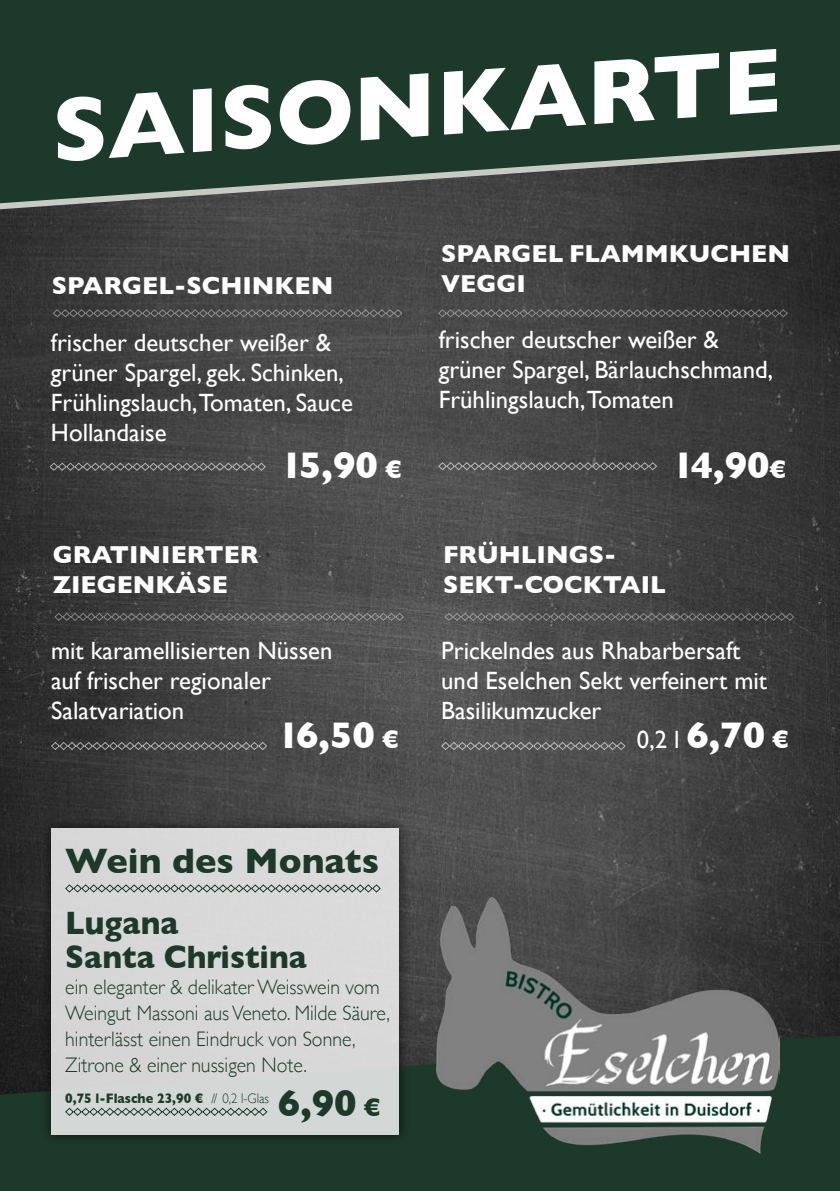
<style>
.page{position:relative;width:840px;height:1191px;background:#fff}
.page>*{position:absolute;margin:0;border:0;box-sizing:border-box;transform-origin:0 0}
.t1{font:700 92.2px "Gill Sans";color:#fff}
.t2{font:700 37.8px "Gill Sans";letter-spacing:-.05em;color:#fff}
.t3{font:700 37.8px "Gill Sans";color:#1d392b}
.t4{font:700 36px "Gill Sans";color:#1d392b}
.t5{font:700 33px/34px "Gill Sans";color:#1d392b;scale:.94 1}
.t6{font:25px/30px "Gill Sans";color:#fff}
.t7{font:700 25px/30px "Gill Sans";color:#fff}
.t8{font:300 21px/26px "Gill Sans";color:#1d392b;scale:.94 1}
.t9{font:700 14px "Gill Sans";color:#1d392b;scale:.91 1}
.s1{font-size:25.8px}
.s2{font-weight:700;font-size:37.8px}
.s3{font-weight:700;font-size:25.8px}
.s4{font-weight:300}
</style>
<div class="page">
<img style="left:0;top:214px;width:839px;height:821px">
<svg style="left:0;top:1035px;width:839px;height:156px;fill:#1d392b"></svg>
<div style="left:0;top:0;width:839px;height:138px;background:#1d392b"></div>
<svg style="left:0;top:138px;width:839px;height:76px"></svg>
<div style="left:40px;top:816px;width:370px;height:330px;background:#000;opacity:.75"></div>
<div style="left:51px;top:828px;width:348px;height:307px;background:#d7d8d7"></div>
<svg style="left:65px;top:884px;width:316px;height:9px"></svg>
<svg style="left:65px;top:1107px;width:203px;height:9px"></svg>
<svg style="left:52px;top:309px;width:350px;height:9px"></svg>
<svg style="left:49px;top:462px;width:217px;height:9px"></svg>
<svg style="left:54px;top:612px;width:350px;height:9px"></svg>
<svg style="left:444px;top:612px;width:350px;height:9px"></svg>
<svg style="left:51px;top:741px;width:216px;height:9px"></svg>
<svg style="left:440px;top:741px;width:185px;height:9px"></svg>
<svg style="left:437px;top:309px;width:350px;height:9px"></svg>
<svg style="left:437px;top:462px;width:220px;height:9px"></svg>
<img style="left:436px;top:897px;width:343px;height:256px">
<h1 class="t1" style="left:45px;top:58px;width:732px;rotate:-4deg">SAISONKARTE</h1>
<p class="t7" style="left:52px;top:270px;width:283px">SPARGEL-SCHINKEN</p>
<p class="t6" style="left:51px;top:327px;width:303px">frischer deutscher weißer &amp; grüner Spargel, gek. Schinken,<br>Frühlingslauch,Tomaten, Sauce<br>Hollandaise</p>
<h2 class="t2" style="left:280px;top:435px;width:122px">15,90 <span class="s1">€</span></h2>
<p class="t7" style="left:441px;top:238px;width:350px">SPARGEL FLAMMKUCHEN<br>VEGGI</p>
<p class="t6" style="left:438px;top:324px;width:336px">frischer deutscher weißer &amp; grüner Spargel, Bärlauchschmand,<br>Frühlingslauch,Tomaten</p>
<h2 class="t2" style="left:671px;top:435px;width:115px">14,90<span class="s1">€</span></h2>
<p class="t7" style="left:53px;top:538px;width:207px">GRATINIERTER<br>ZIEGENKÄSE</p>
<p class="t7" style="left:443px;top:538px;width:224px">FRÜHLINGS-<br>SEKT-COCKTAIL</p>
<p class="t6" style="left:51px;top:635px;width:283px">mit karamellisierten Nüssen auf frischer regionaler<br>Salatvariation</p>
<p class="t6" style="left:441px;top:635px;width:327px">Prickelndes aus Rhabarbersaft und Eselchen Sekt verfeinert mit<br>Basilikumzucker</p>
<h2 class="t2" style="left:277px;top:705px;width:122px">16,50 <span class="s1">€</span></h2>
<p class="t6" style="left:636px;top:724px;width:153px">0,2 l <span class="s2">6,70</span> <span class="s3">€</span></p>
<h3 class="t4" style="left:65px;top:831px;width:315px">Wein des Monats</h3>
<h3 class="t5" style="left:65px;top:905px;width:258px">Lugana<br>Santa Christina</h3>
<p class="t8" style="left:65px;top:973px;width:347px">ein eleganter &amp; delikater Weisswein vom Weingut Massoni aus Veneto. Milde Säure, hinterlässt einen Eindruck von Sonne, Zitrone &amp; einer nussigen Note.</p>
<h2 class="t3" style="left:278px;top:1073px;width:104px">6,90 <span class="s1">€</span></h2>
<p class="t9" style="left:65px;top:1087px;width:225px">0,75 l-Flasche 23,90 € <span class="s4">// 0,2 l-Glas</span></p>
</div>
